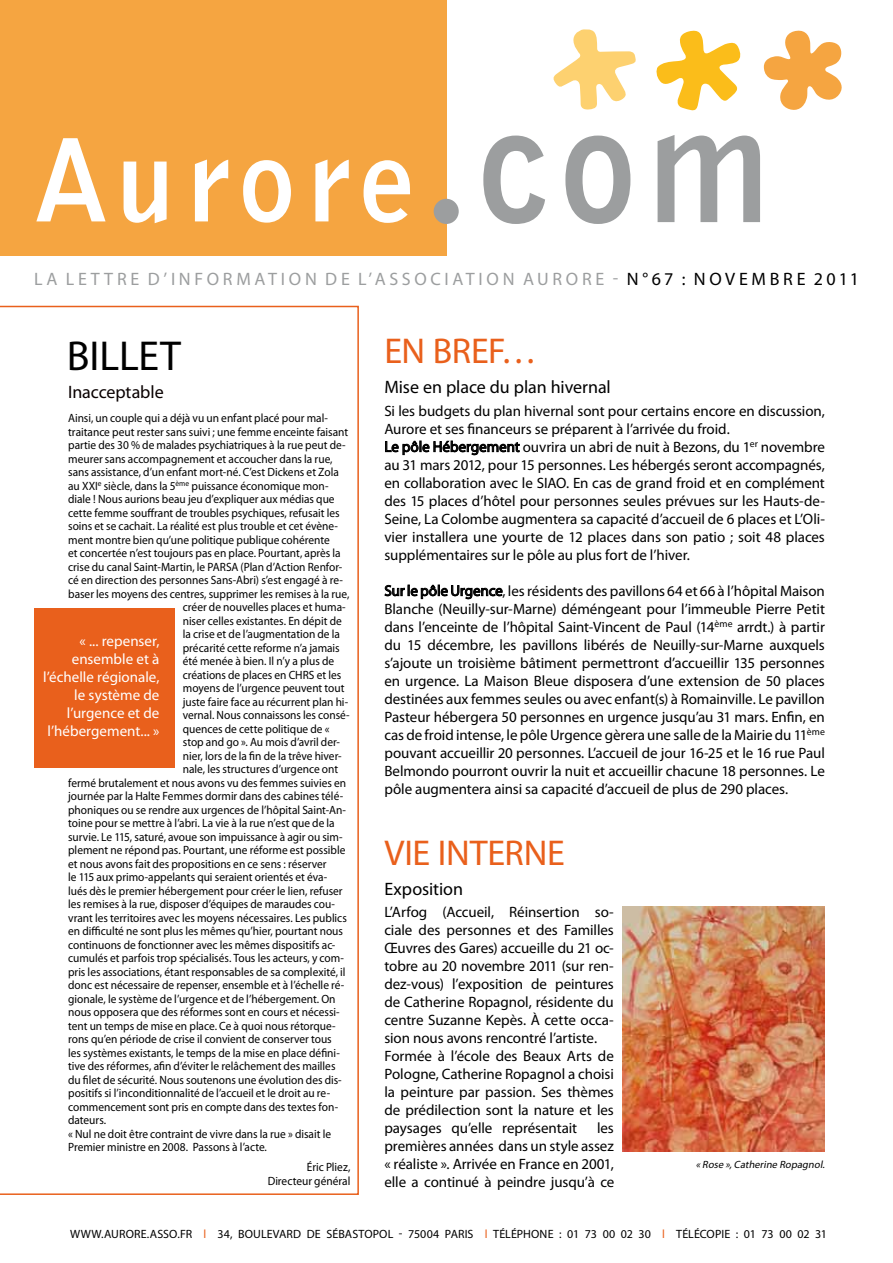
<style>
.page{position:relative;width:893px;height:1263px;background:#fff}
.page>*{position:absolute;margin:0;border:0;box-sizing:border-box;transform-origin:0 0}
.t1{font:42px "Myriad Pro";color:#000}
.t2{font:36px "Myriad Pro";color:#e9601c}
.t3{font:18px "Myriad Pro";letter-spacing:.205em;color:#9c9e9f}
.t4{font:18px "Myriad Pro";color:#000}
.t5{font:18px "Myriad Pro";color:#090000}
.t6{font:15px/18px "Myriad Pro";letter-spacing:-.005em;color:#000;text-align:justify}
.t7{font:15px/18px "Myriad Pro";color:#fff;text-align:right}
.t8{font:12px/13.5px "Myriad Pro";color:#000;scale:.95 1}
.t9{font:12px "Myriad Pro";color:#000}
.t10{font:italic 10.5px "Myriad Pro";letter-spacing:.01em;color:#000}
.s1{color:#000}
.s2{color:#e9601c}
</style>
<div class="page">
<div style="left:0;top:0;width:446px;height:255px;background:#f5a541"></div>
<svg style="left:36px;top:138px;width:70px;height:83px"></svg>
<svg style="left:124px;top:162px;width:43px;height:61px"></svg>
<svg style="left:195px;top:160px;width:33px;height:61px"></svg>
<svg style="left:243px;top:160px;width:48px;height:63px"></svg>
<svg style="left:315px;top:160px;width:34px;height:61px"></svg>
<svg style="left:364px;top:160px;width:46px;height:63px"></svg>
<div style="left:435px;top:200px;width:22px;height:22px;background:#9c9e9f;border-radius:50%"></div>
<div style="left:434px;top:199px;width:25px;height:25px;border:3px solid #9c9e9f;border-radius:50%"></div>
<svg style="left:483px;top:135px;width:62px;height:89px"></svg>
<svg style="left:565px;top:135px;width:66px;height:89px"></svg>
<svg style="left:657px;top:135px;width:103px;height:88px"></svg>
<svg style="left:764px;top:30px;width:78px;height:80px"></svg>
<svg style="left:553px;top:29px;width:83px;height:81px"></svg>
<svg style="left:656px;top:30px;width:85px;height:80px"></svg>
<svg style="left:385px;top:440px;width:135px;height:16px"></svg>
<svg style="left:384px;top:584px;width:119px;height:16px"></svg>
<div style="left:34px;top:608px;width:140px;height:159px;background:#e9601c"></div>
<img style="left:623px;top:906px;width:202px;height:245px">
<div style="left:0;top:306px;width:359px;height:889px;border:2px solid #e9601c"></div>
<h3 class="t3" style="left:34px;top:268px;width:826px">L a lettre d’information de l’Association Aurore - <span class="s1">N °67 : novembre 2011</span></h3>
<h1 class="t1" style="left:67px;top:330px;width:20px">BILLET</h1>
<h3 class="t5" style="left:68px;top:381px;width:97px">Inacceptable</h3>
<p class="t8" style="left:68px;top:411px;width:296px">Ainsi, un couple qui a déjà vu un enfant placé pour mal&shy;traitance peut rester sans suivi ; une femme enceinte faisant partie des 30 % de malades psychiatriques à la rue peut de&shy;meurer sans accompagnement et accoucher dans la rue, sans assistance, d’un enfant mort-né. C’est Dickens et Zola au XXI <sup>e</sup> siècle, dans la 5<sup>ème</sup> puissance économique mon&shy;diale ! Nous aurions beau jeu d’expliquer aux médias que cette femme souffrant de troubles psychiques, refusait les soins et se cachait. La réalité est plus trouble et cet évène&shy;ment montre bien qu’une politique publique cohérente<br>et concertée n’est toujours pas en place. Pourtant, après la crise du canal Saint-Martin, le PARSA</p>
<p class="t8" style="left:241px;top:560px;width:109px">(Plan d’Action Renfor-</p>
<p class="t8" style="left:68px;top:573px;width:291px">cé en direction des personnes Sans-Abri) s’est engagé à re-</p>
<p class="t8" style="left:68px;top:587px;width:298px">baser les moyens des centres, supprimer les remises à la rue,</p>
<p class="t8" style="left:183px;top:600px;width:173px">créer de nouvelles places et huma-</p>
<p class="t8" style="left:183px;top:614px;width:169px">niser celles existantes. En dépit de</p>
<p class="t8" style="left:183px;top:627px;width:167px">la crise et de l’augmentation de la</p>
<p class="t8" style="left:183px;top:641px;width:167px">précarité cette reforme n’a jamais</p>
<p class="t8" style="left:183px;top:654px;width:161px">été menée à bien. Il n’y a plus de</p>
<p class="t8" style="left:183px;top:668px;width:120px">créations de places en CHRS</p>
<p class="t8" style="left:317px;top:668px;width:27px">et les</p>
<p class="t8" style="left:183px;top:681px;width:172px">moyens de l’urgence peuvent tout</p>
<p class="t8" style="left:183px;top:695px;width:176px">juste faire face au récurrent plan hi-</p>
<p class="t8" style="left:183px;top:708px;width:177px">vernal. Nous connaissons les consé-</p>
<p class="t8" style="left:183px;top:722px;width:156px">quences de cette politique de «</p>
<p class="t8" style="left:183px;top:735px;width:167px">stop and go ». Au mois d’avril der-</p>
<p class="t8" style="left:183px;top:749px;width:169px">nier, lors de la fin de la trêve hiver-</p>
<p class="t8" style="left:183px;top:762px;width:165px">nale, les structures d’urgence ont</p>
<p class="t8" style="left:68px;top:776px;width:294px">fermé brutalement et nous avons vu des femmes suivies en</p>
<p class="t8" style="left:68px;top:789px;width:291px">journée par la Halte Femmes dormir dans des cabines télé-</p>
<p class="t8" style="left:68px;top:803px;width:294px">phoniques ou se rendre aux urgences de l’hôpital Saint-An-</p>
<p class="t8" style="left:68px;top:816px;width:282px">toine pour se mettre à l’abri. La vie à la rue n’est que de la</p>
<p class="t8" style="left:68px;top:830px;width:291px">survie. Le 115, saturé, avoue son impuissance à agir ou sim-</p>
<p class="t8" style="left:68px;top:843px;width:293px">plement ne répond pas. Pourtant, une réforme est possible</p>
<p class="t8" style="left:68px;top:857px;width:274px">et nous avons fait des propositions en ce sens : réserver</p>
<p class="t8" style="left:68px;top:870px;width:274px">le 115 aux primo-appelants qui seraient orientés et éva-</p>
<p class="t8" style="left:68px;top:884px;width:290px">lués dès le premier hébergement pour créer le lien, refuser</p>
<p class="t8" style="left:68px;top:897px;width:282px">les remises à la rue, disposer d’équipes de maraudes cou-</p>
<p class="t8" style="left:68px;top:911px;width:295px">vrant les territoires avec les moyens nécessaires. Les publics</p>
<p class="t8" style="left:68px;top:924px;width:291px">en difficulté ne sont plus les mêmes qu’hier, pourtant nous</p>
<p class="t8" style="left:68px;top:938px;width:283px">continuons de fonctionner avec les mêmes dispositifs ac-</p>
<p class="t8" style="left:68px;top:951px;width:292px">cumulés et parfois trop spécialisés. Tous les acteurs, y com-</p>
<p class="t8" style="left:68px;top:965px;width:293px">pris les associations, étant responsables de sa complexité, il</p>
<p class="t8" style="left:68px;top:978px;width:292px">donc est nécessaire de repenser, ensemble et à l’échelle ré-</p>
<p class="t8" style="left:68px;top:992px;width:283px">gionale, le système de l’urgence et de l’hébergement. On</p>
<p class="t8" style="left:68px;top:1005px;width:287px">nous opposera que des réformes sont en cours et nécessi-</p>
<p class="t8" style="left:68px;top:1019px;width:283px">tent un temps de mise en place. Ce à quoi nous rétorque-</p>
<p class="t8" style="left:68px;top:1032px;width:279px">rons qu’en période de crise il convient de conserver tous</p>
<p class="t8" style="left:68px;top:1046px;width:287px">les systèmes existants, le temps de la mise en place défini-</p>
<p class="t8" style="left:68px;top:1059px;width:283px">tive des réformes, afin d’éviter le relâchement des mailles</p>
<p class="t8" style="left:68px;top:1073px;width:289px">du filet de sécurité. Nous soutenons une évolution des dis-</p>
<p class="t8" style="left:68px;top:1086px;width:277px">positifs si l’inconditionnalité de l’accueil et le droit au re-</p>
<p class="t8" style="left:68px;top:1100px;width:286px">commencement sont pris en compte dans des textes fon-</p>
<p class="t8" style="left:68px;top:1113px;width:42px">dateurs.</p>
<p class="t8" style="left:68px;top:1127px;width:278px">« Nul ne doit être contraint de vivre dans la rue » disait le</p>
<p class="t8" style="left:68px;top:1140px;width:211px">Premier ministre en 2008. Passons à l’acte.</p>
<p class="t8" style="left:268px;top:1159px;width:88px;line-height:14.5px;text-align:right">éric Pliez,<br>Directeur général</p>
<p class="t7" style="left:43px;top:632px;width:118px">« ... repenser, ensemble et à l’échelle régionale, le système de l’urgence et de l’hébergement... »</p>
<h2 class="t2" style="left:384px;top:329px;width:154px">En bref…</h2>
<h3 class="t4" style="left:384px;top:376px;width:228px">Mise en place du plan hivernal</h3>
<p class="t6" style="left:384px;top:401px;width:442px;text-align:left">Si les budgets du plan hivernal sont pour certains encore en discussion, Aurore et ses financeurs se préparent à l’arrivée du froid.<br>Le pôle Hébergement ouvrira un abri de nuit à Bezons, du 1<sup>er</sup> novembre au 31 mars 2012, pour 15 personnes. Les hébergés seront accompagnés, en collaboration avec le SIAO</p>
<p class="t6" style="left:384px;top:473px;width:442px;text-indent:182px">. En cas de grand froid et en complément des 15 places d’hôtel pour personnes seules prévues sur les Hauts-de-Seine, La Colombe augmentera sa capacité d’accueil de 6 places et L’Oli&shy;vier installera une yourte de 12 places dans son patio ; soit 48 places supplémentaires sur le pôle au plus fort de l’hiver.</p>
<p class="t6" style="left:384px;top:581px;width:442px">Sur le pôle Urgence, les résidents des pavillons 64 et 66 à l’hôpital Maison Blanche (Neuilly-sur-Marne) déméngeant pour l’immeuble Pierre Petit dans l’enceinte de l’hôpital Saint-Vincent de Paul (14<sup>ème</sup> arrdt.) à partir du 15 décembre, les pavillons libérés de Neuilly-sur-Marne auxquels s’ajoute un troisième bâtiment permettront d’accueillir 135 personnes en urgence. La Maison Bleue disposera d’une extension de 50 places destinées aux femmes seules ou avec enfant(s) à Romainville. Le pavillon Pasteur hébergera 50 personnes en urgence jusqu’au 31 mars. Enfin, en cas de froid intense, le pôle Urgence gèrera une salle de la Mairie du 11<sup>ème </sup>pouvant accueillir 20 personnes. L’accueil de jour 16-25 et le 16 rue Paul Belmondo pourront ouvrir la nuit et accueillir chacune 18 personnes. Le pôle augmentera ainsi sa capacité d’accueil de plus de 290 places.</p>
<h2 class="t2" style="left:384px;top:831px;width:73px">VIE INTERNE</h2>
<h3 class="t4" style="left:384px;top:878px;width:80px">Exposition</h3>
<p class="t6" style="left:384px;top:903px;width:231px;text-align:left">L’Arfog (Accueil, Réinsertion so&shy;ciale des personnes et des Familles Œuvres des Gares) accueille du 21 oc&shy;tobre au 20 novembre 2011 (sur ren&shy;dez-vous) l’exposition de peintures de Catherine Ropagnol, résidente du centre Suzanne Kepès. à cette occa&shy;sion nous avons rencontré l’artiste.<br>Formée à l’école des Beaux Arts de Pologne, Catherine Ropagnol a choisi la peinture par passion. Ses thèmes de prédilection sont la nature et les paysages qu’elle représentait</p>
<p class="t6" style="left:384px;top:1119px;width:231px;text-indent:213px">les premières années dans un style assez « réaliste ». Arrivée en France en 2001, elle a continué à peindre jusqu’à ce</p>
<p class="t10" style="left:696px;top:1158px;width:133px">« Rose »,Catherine Ropagnol.</p>
<p class="t9" style="left:70px;top:1227px;width:758px">www.aurore.asso.fr <span class="s2">l</span> 34, boulevard de sébastopol - 75004 Paris <span class="s2">l</span> Téléphone : 01 73 00 02 30 <span class="s2">l</span> Télécopie : 01 73 00 02 31</p>
</div>
